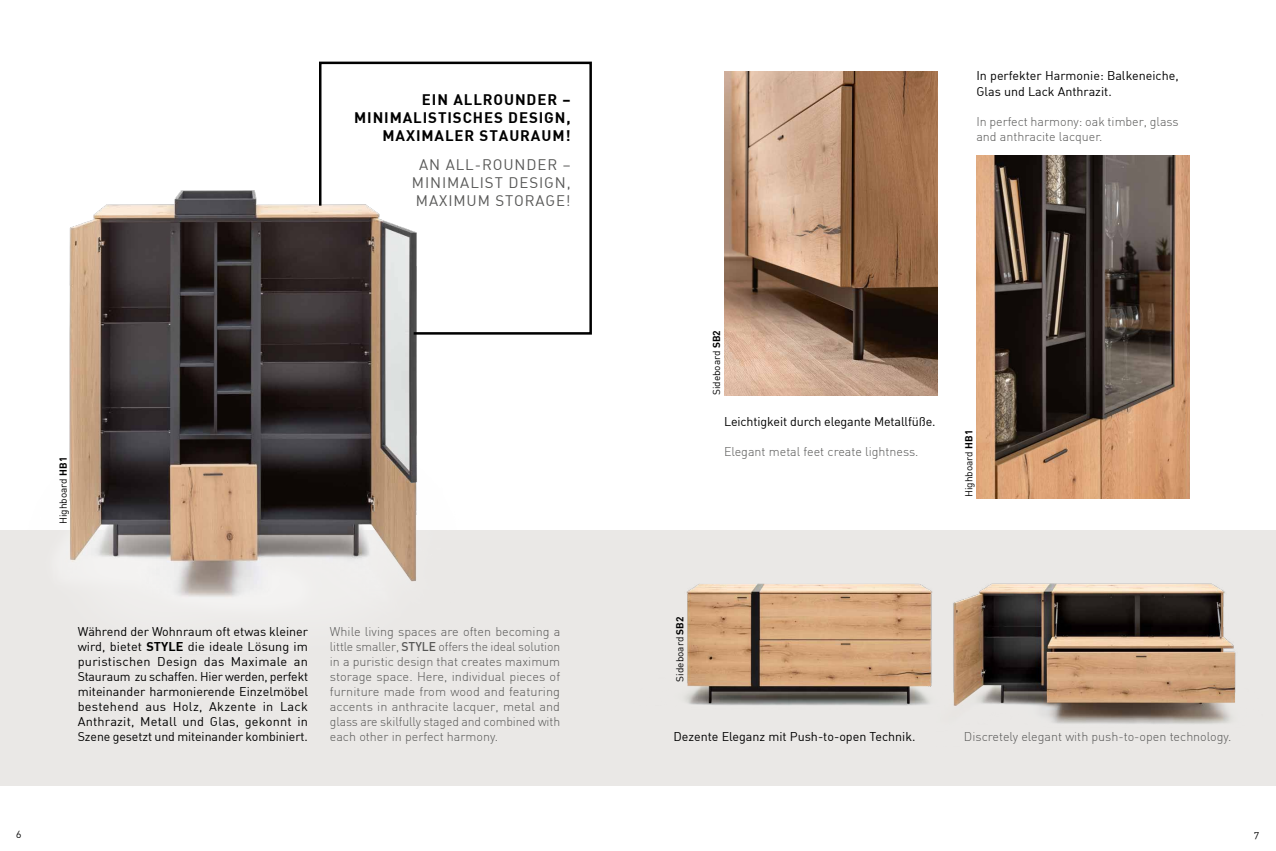
<style>
.page{position:relative;width:1276px;height:851px;background:#fff}
.page>*{position:absolute;margin:0;border:0;box-sizing:border-box;transform-origin:0 0}
.t1{font:15px/18px "DIN Bold";letter-spacing:.06em;color:#000;text-align:right}
.t2{font:15px/18px "DIN Regular Alternate";letter-spacing:.06em;color:#575756;text-align:center}
.t3{font:300 12.5px/15px "DIN";color:#575756;text-align:justify}
.t4{font:12.5px/15px "DIN Regular Alternate";letter-spacing:-.005em;color:#000;text-align:justify}
.t5{font:10px "DIN Regular Alternate";color:#000}
.s1{font-family:"DIN Bold"}
.s2{font-weight:500}
</style>
<div class="page">
<div style="left:0;top:530px;width:1276px;height:255px;background:#eae8e6"></div>
<img style="left:69px;top:190px;width:348px;height:415px">
<svg style="left:318px;top:61px;width:274px;height:275px"></svg>
<img style="left:976px;top:155px;width:214px;height:344px">
<img style="left:724px;top:71px;width:213px;height:324px">
<img style="left:985px;top:583px;width:251px;height:141px">
<img style="left:685px;top:583px;width:300px;height:123px">
<p class="t1" style="left:354px;top:89px;width:218px">EIN ALLROUNDER –<br>MINIMALISTISCHES DESIGN,<br>MAXIMALER STAURAUM!</p>
<p class="t2" style="left:412px;top:156px;width:160px">AN ALL-ROUNDER –<br>MINIMALIST DESIGN,<br>MAXIMUM STORAGE!</p>
<p class="t5" style="left:57px;top:524px;width:69px;rotate:-90deg">Highboard <span class="s1">HB1</span></p>
<p class="t4" style="left:78px;top:623px;width:232px">Während der Wohnraum oft etwas kleiner wird, bietet <span class="s1">STYLE</span> die ideale Lösung im puristischen Design das Maximale an Stauraum zu schaffen. Hier werden, perfekt miteinander harmonierende Einzelmöbel bestehend aus Holz, Akzente in Lack Anthrazit, Metall und Glas, gekonnt in Szene gesetzt und miteinander kombiniert.</p>
<p class="t3" style="left:330px;top:623px;width:232px">While living spaces are often becoming a little smaller, <span class="s2">STYLE</span> offers the ideal solution in a puristic design that creates maximum storage space. Here, individual pieces of furniture made from wood and featuring accents in anthracite lacquer, metal and glass are skilfully staged and combined with each other in perfect harmony.</p>
<p class="t4" style="left:976px;top:68px;width:204px">In perfekter Harmonie: Balkeneiche,<br>Glas und Lack Anthrazit.</p>
<p class="t3" style="left:976px;top:113px;width:204px">In perfect harmony: oak timber, glass and anthracite lacquer.</p>
<p class="t5" style="left:710px;top:395px;width:66px;rotate:-90deg">Sideboard <span class="s1">SB2</span></p>
<p class="t4" style="left:724px;top:413px;width:213px">Leichtigkeit durch elegante Metallfüße.</p>
<p class="t3" style="left:724px;top:443px;width:196px">Elegant metal feet create lightness.</p>
<p class="t5" style="left:962px;top:497px;width:69px;rotate:-90deg">Highboard <span class="s1">HB1</span></p>
<p class="t5" style="left:674px;top:681px;width:66px;rotate:-90deg">Sideboard <span class="s1">SB2</span></p>
<p class="t4" style="left:673px;top:728px;width:243px">Dezente Eleganz mit Push-to-open Technik.</p>
<p class="t3" style="left:964px;top:728px;width:269px">Discretely elegant with push-to-open technology.</p>
<p class="t5" style="left:16px;top:827px;width:7px">6</p>
<p class="t5" style="left:1254px;top:827px;width:7px">7</p>
</div>
